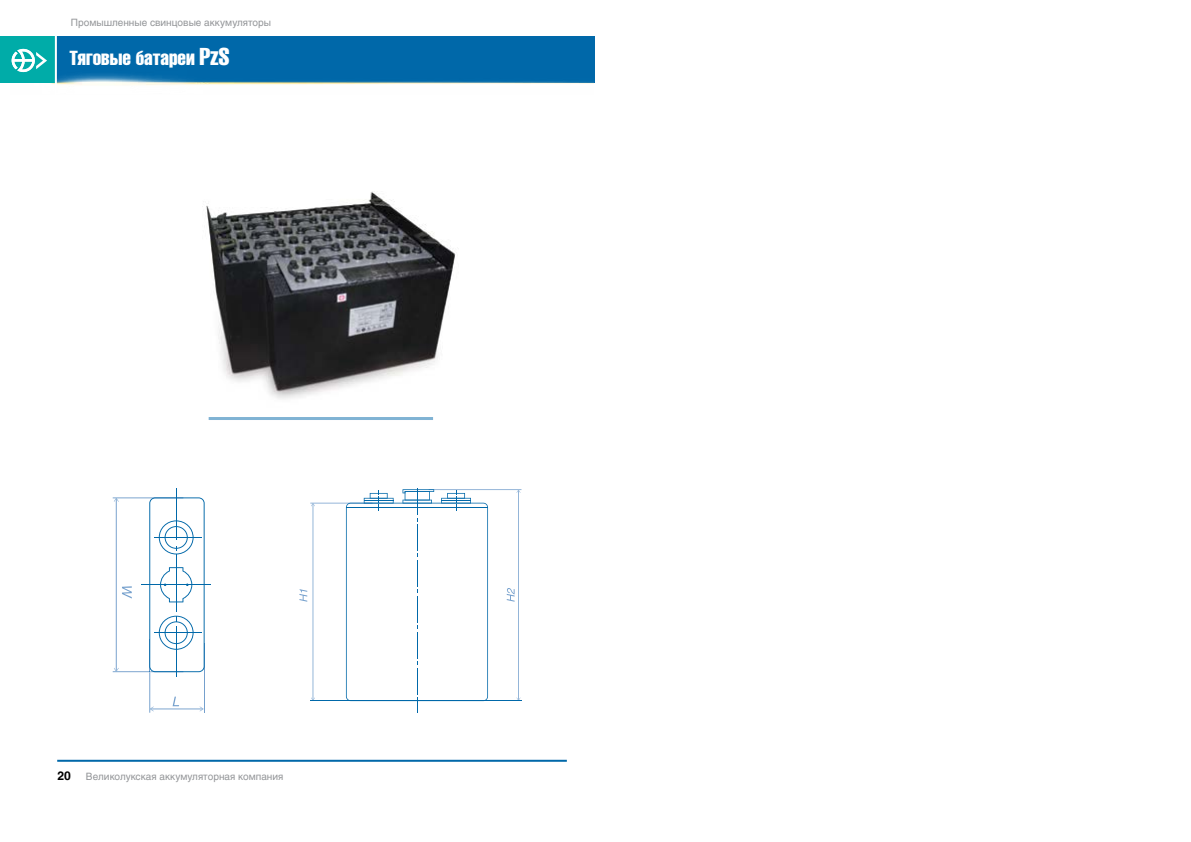
<style>
.page{position:relative;width:1191px;height:842px;background:#fff}
.page>*{position:absolute;margin:0;border:0;box-sizing:border-box;transform-origin:0 0}
.t1{font:20px "Helios Compressed";color:#fff}
.t2{font:700 12px "Helios C";color:#000}
.t3{font:10px "Helios C";color:#939598}
.s1{font-size:24px}
</style>
<div class="page">
<div style="left:57px;top:36px;width:538px;height:46px;background:#0068a9"></div>
<hr style="left:57px;top:760px;width:510px;height:2px;background:#0068a9">
<img style="left:10px;top:74px;width:583px;height:11px">
<div style="left:0;top:36px;width:55px;height:46px;background:#00aca8"></div>
<svg style="left:11px;top:48px;width:36px;height:24px"></svg>
<hr style="left:55px;top:25px;width:2px;height:98px;background:#fff">
<hr style="left:176px;top:489px;width:1px;height:51px;background:#0068a9">
<hr style="left:141px;top:584px;width:69px;height:1px;background:#0068a9">
<svg style="left:113px;top:497px;width:92px;height:216px"></svg>
<img style="left:206px;top:191px;width:250px;height:208px">
<hr style="left:310px;top:700px;width:212px;height:1px;background:#0068a9">
<svg style="left:299px;top:488px;width:222px;height:225px"></svg>
<hr style="left:209px;top:417px;width:224px;height:3px;background:#0068a9">
<p class="t3" style="left:71px;top:17px;width:202px">Промышленные свинцовые аккумуляторы</p>
<h1 class="t1" style="left:69px;top:46px;width:162px">Тяговые батареи <span class="s1">PzS</span></h1>
<p class="t2" style="left:57px;top:769px;width:15px">20</p>
<p class="t3" style="left:86px;top:771px;width:199px">Великолукская аккумуляторная компания</p>
</div>
